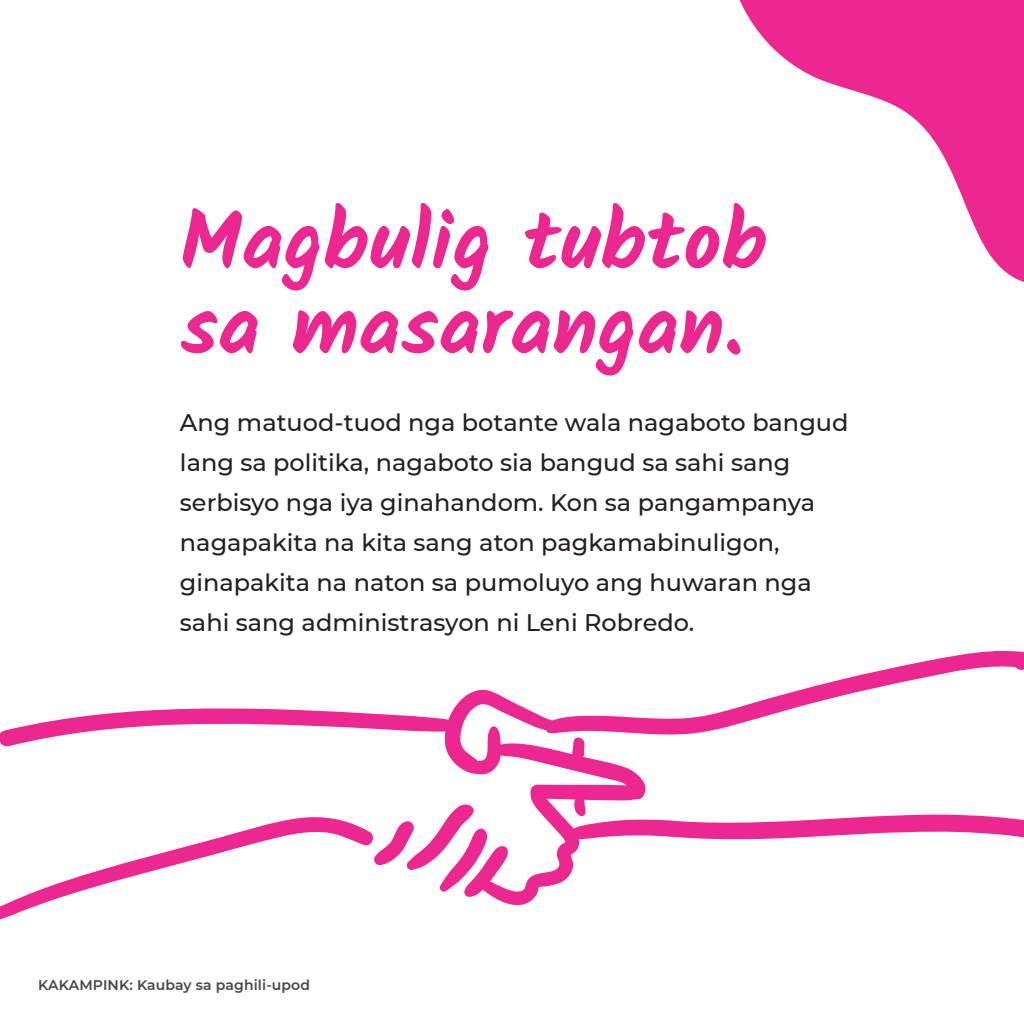
<style>
.page{position:relative;width:1024px;height:1024px;background:#fff}
.page>*{position:absolute;margin:0;border:0;box-sizing:border-box;transform-origin:0 0}
.t1{font:700 82px/85px "Kalam";color:#ec278f}
.t2{font:500 24px/40px "Montserrat";color:#231f20}
.t3{font:600 14px "Montserrat";letter-spacing:.01em;color:#474647}
</style>
<div class="page">
<svg style="left:0;top:651px;width:1024px;height:269px"></svg>
<svg style="left:739px;top:0;width:285px;height:282px"></svg>
<h1 class="t1" style="left:180px;top:198px;width:589px">Magbulig tubtob sa masarangan.</h1>
<p class="t2" style="left:180px;top:401px;width:670px">Ang matuod-tuod nga botante wala nagaboto bangud lang sa politika, nagaboto sia bangud sa sahi sang serbisyo nga iya ginahandom. Kon sa pangampanya nagapakita na kita sang aton pagkamabinuligon, ginapakita na naton sa pumoluyo ang huwaran nga sahi sang administrasyon ni Leni Robredo.</p>
<p class="t3" style="left:38px;top:975px;width:273px">KAKAMPINK: Kaubay sa paghili-upod</p>
</div>
